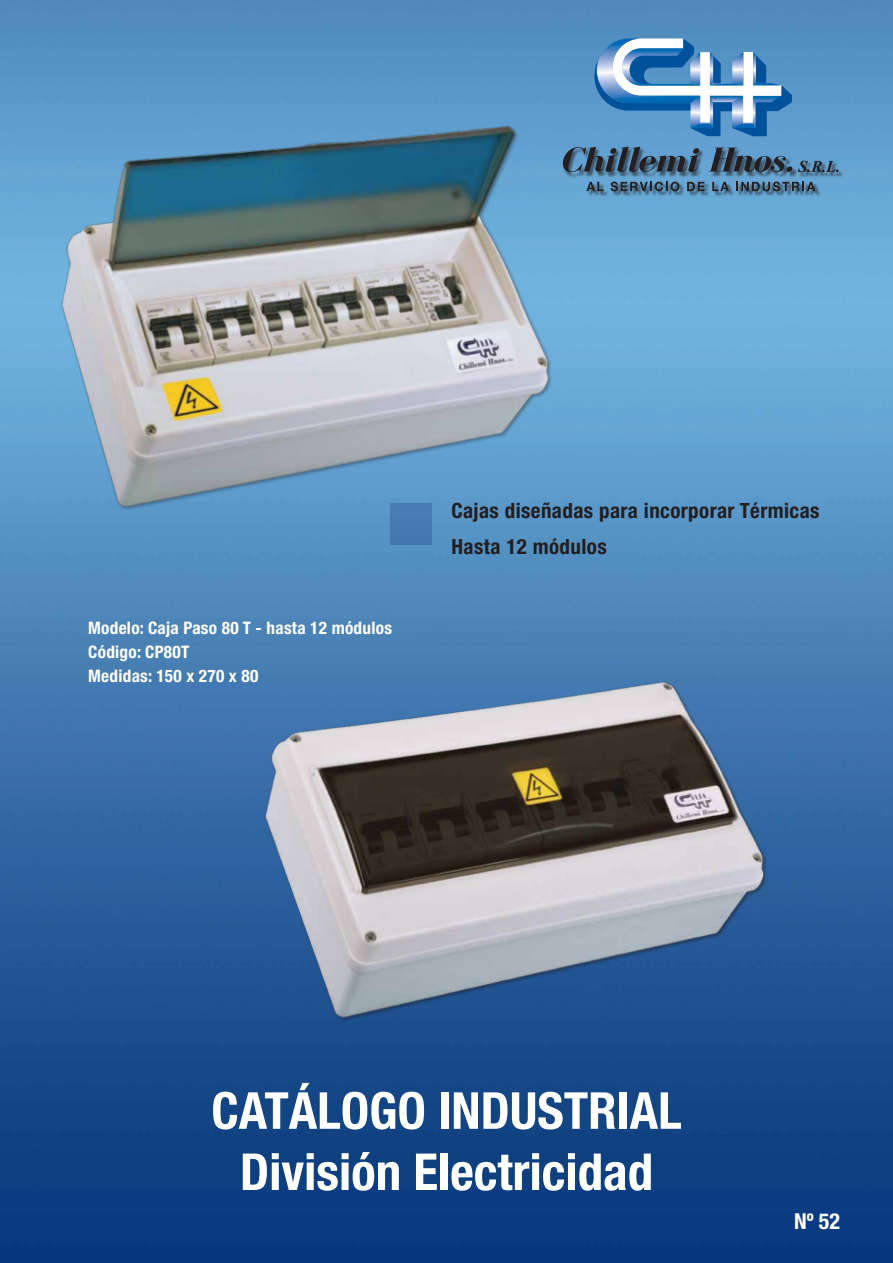
<style>
.page{position:relative;width:893px;height:1263px;background:#fff}
.page>*{position:absolute;margin:0;border:0;box-sizing:border-box;transform-origin:0 0}
.t1{font:700 condensed 51px/61.2px "Helvetica Neue";color:#fff;text-align:center}
.t2{font:700 condensed 22.05px "Helvetica Neue";color:#fff}
.t3{font:700 condensed 21px/36px "Helvetica Neue";letter-spacing:.02em;color:#231f20}
.t4{font:700 condensed 17.25px/24px "Helvetica Neue";letter-spacing:.015em;color:#fff}
</style>
<div class="page">
<img style="left:0;top:0;width:893px;height:1263px">
<svg style="left:594px;top:38px;width:198px;height:98px"></svg>
<img style="left:799px;top:161px;width:46px;height:17px">
<svg style="left:799px;top:161px;width:40px;height:11px"></svg>
<img style="left:639px;top:147px;width:160px;height:31px">
<svg style="left:639px;top:147px;width:60px;height:25px"></svg>
<svg style="left:709px;top:148px;width:83px;height:24px;background:#43627b"></svg>
<img style="left:639px;top:182px;width:182px;height:16px">
<svg style="left:639px;top:182px;width:40px;height:9px"></svg>
<svg style="left:687px;top:182px;width:18px;height:9px"></svg>
<svg style="left:712px;top:182px;width:17px;height:9px"></svg>
<svg style="left:736px;top:182px;width:79px;height:9px"></svg>
<img style="left:0;top:86px;width:639px;height:453px">
<img style="left:208px;top:631px;width:626px;height:419px">
<div style="left:391px;top:503px;width:41px;height:41px;background:#487ab1"></div>
<p class="t4" style="left:88px;top:615px;width:305px">Modelo: Caja Paso 80 T - hasta 12 módulos<br>Código: CP80T<br>Medidas: 150 x 270 x 80</p>
<p class="t3" style="left:451px;top:492px;width:370px">Cajas diseñadas para incorporar Térmicas<br>Hasta 12 módulos</p>
<h1 class="t1" style="left:211px;top:1079px;width:472px">CATÁLOGO INDUSTRIAL<br>División Electricidad</h1>
<p class="t2" style="left:794px;top:1208px;width:48px">Nº 52</p>
</div>
